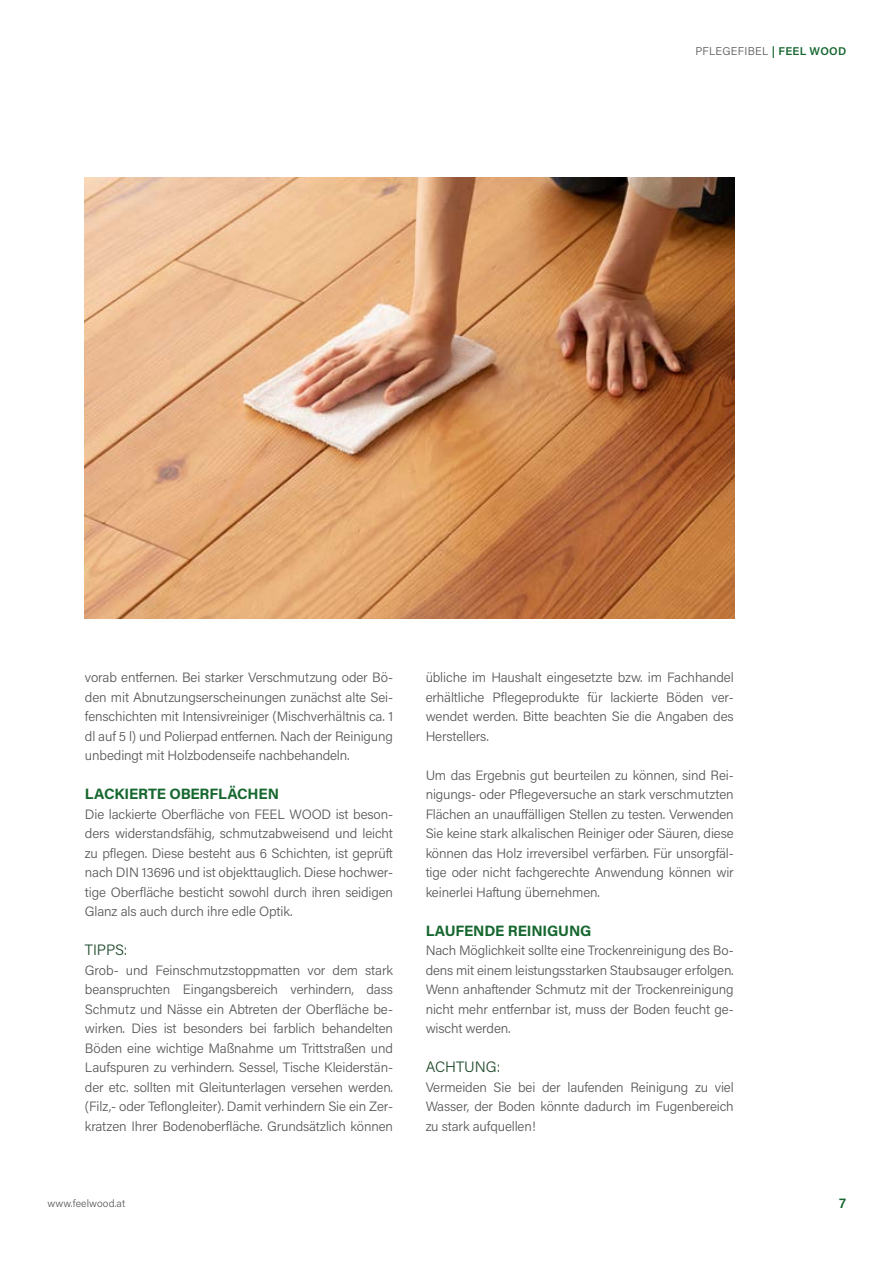
<style>
.page{position:relative;width:893px;height:1263px;background:#fff}
.page>*{position:absolute;margin:0;border:0;box-sizing:border-box;transform-origin:0 0}
.t1{font:700 15px "Acumin Pro";letter-spacing:-.01em;color:#16672f}
.t2{font:300 15px "Acumin Pro";letter-spacing:-.01em;color:#204a2c}
.t3{font:600 14.25px "Acumin Pro";color:#16672f}
.t4{font:300 13.5px/19.5px "Acumin Pro";letter-spacing:-.01em;color:#575756;text-align:justify}
.t5{font:300 11.25px "Acumin Pro";letter-spacing:.025em;color:#575756}
.t6{font:300 10.5px "Acumin Pro";letter-spacing:.005em;color:#575756}
.s1{font-weight:600;color:#16672f}
</style>
<div class="page">
<img style="left:85px;top:178px;width:649px;height:441px">
<p class="t5" style="left:695px;top:43px;width:152px">PFLEGEFIBEL <span class="s1">| FEEL WOOD</span></p>
<p class="t4" style="left:85px;top:667px;width:310px">vorab entfernen. Bei starker Verschmutzung oder Bö&shy;den mit Abnutzungserscheinungen zunächst alte Sei&shy;fenschichten mit Intensivreiniger (Mischverhältnis ca. 1 dl auf 5 l) und Polierpad entfernen. Nach der Reinigung unbedingt mit Holzbodenseife nachbehandeln.</p>
<p class="t1" style="left:85px;top:783px;width:196px">LACKIERTE OBERFLÄCHEN</p>
<p class="t4" style="left:85px;top:804px;width:310px">Die lackierte Oberfläche von FEEL WOOD ist beson&shy;ders widerstandsfähig, schmutzabweisend und leicht zu pflegen. Diese besteht aus 6 Schichten, ist geprüft nach DIN 13696 und ist objekttauglich. Diese hochwer&shy;tige Oberfläche besticht sowohl durch ihren seidigen Glanz als auch durch ihre edle Optik.</p>
<p class="t2" style="left:85px;top:940px;width:44px">TIPPS:</p>
<p class="t4" style="left:85px;top:960px;width:310px">Grob- und Feinschmutzstoppmatten vor dem stark beanspruchten Eingangsbereich verhindern, dass Schmutz und Nässe ein Abtreten der Oberfläche be&shy;wirken. Dies ist besonders bei farblich behandelten Böden eine wichtige Maßnahme um Trittstraßen und Laufspuren zu verhindern. Sessel, Tische Kleiderstän&shy;der etc. sollten mit Gleitunterlagen versehen werden. (Filz,- oder Teflongleiter). Damit verhindern Sie ein Zer&shy;kratzen Ihrer Bodenoberfläche. Grundsätzlich können</p>
<p class="t4" style="left:426px;top:667px;width:310px">übliche im Haushalt eingesetzte bzw. im Fachhandel erhältliche Pflegeprodukte für lackierte Böden ver&shy;wendet werden. Bitte beachten Sie die Angaben des Herstellers.</p>
<p class="t4" style="left:426px;top:765px;width:310px">Um das Ergebnis gut beurteilen zu können, sind Rei&shy;nigungs- oder Pflegeversuche an stark verschmutzten Flächen an unauffälligen Stellen zu testen. Verwenden Sie keine stark alkalischen Reiniger oder Säuren, diese können das Holz irreversibel verfärben. Für unsorgfäl&shy;tige oder nicht fachgerechte Anwendung können wir keinerlei Haftung übernehmen.</p>
<p class="t1" style="left:426px;top:920px;width:167px">LAUFENDE REINIGUNG</p>
<p class="t4" style="left:426px;top:940px;width:310px">Nach Möglichkeit sollte eine Trockenreinigung des Bo&shy;dens mit einem leistungsstarken Staubsauger erfolgen.<br>Wenn anhaftender Schmutz mit der Trockenreinigung nicht mehr entfernbar ist, muss der Boden feucht ge&shy;wischt werden.</p>
<p class="t2" style="left:426px;top:1057px;width:76px">ACHTUNG:</p>
<p class="t4" style="left:426px;top:1077px;width:310px">Vermeiden Sie bei der laufenden Reinigung zu viel Wasser, der Boden könnte dadurch im Fugenbereich zu stark aufquellen!</p>
<p class="t6" style="left:48px;top:1196px;width:79px">www.feelwood.at</p>
<p class="t3" style="left:839px;top:1193px;width:8px">7</p>
</div>
